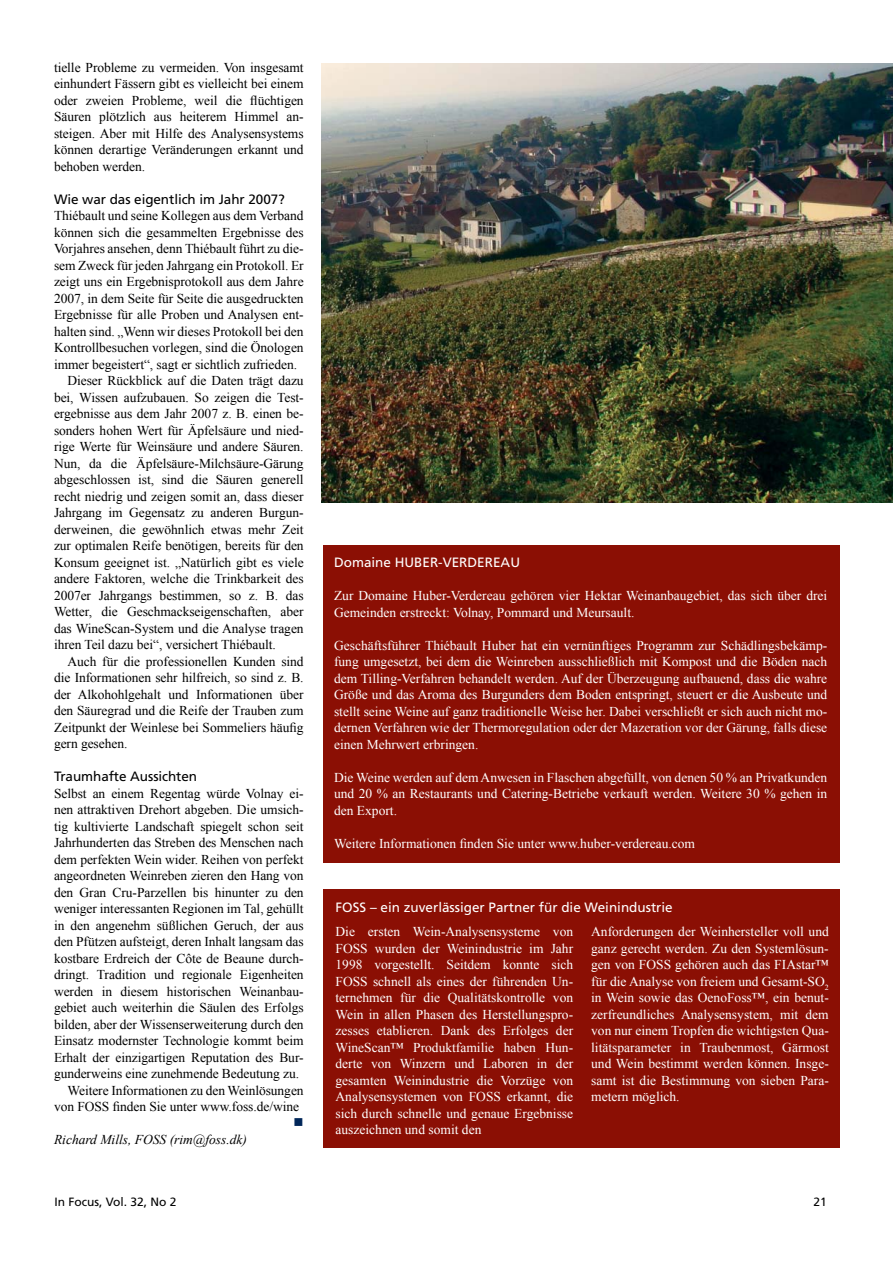
<style>
.page{position:relative;width:893px;height:1263px;background:#fff}
.page>*{position:absolute;margin:0;border:0;box-sizing:border-box;transform-origin:0 0}
.t1{font:13.5px/16.5px "Times New Roman";letter-spacing:-.005em;color:#000;text-align:justify}
.t2{font:13.5px/16.5px "Times New Roman";color:#fff;text-align:justify}
.t3{font:13.5px "Frutiger";color:#fff}
.t4{font:13.5px "Frutiger";letter-spacing:-.005em;color:#000}
.t5{font:italic 13.5px "Times New Roman";color:#000}
.t6{font:13.5px "Wingdings";color:#002659}
.t7{font:12px "Frutiger";color:#000}
</style>
<div class="page">
<div style="left:323px;top:889px;width:517px;height:258px;background:#8b0f04"></div>
<img style="left:322px;top:64px;width:571px;height:438px">
<div style="left:323px;top:546px;width:517px;height:317px;background:#8b0f04"></div>
<p class="t1" style="left:54px;top:59px;width:251px">tielle Probleme zu vermeiden. Von insgesamt einhundert Fässern gibt es vielleicht bei einem oder zweien Probleme, weil die flüchtigen Säuren plötzlich aus heiterem Himmel an&shy;steigen. Aber mit Hilfe des Analysensystems können derartige Veränderungen erkannt und behoben werden.</p>
<p class="t4" style="left:54px;top:191px;width:232px">Wie war das eigentlich im Jahr 2007?</p>
<p class="t1" style="left:54px;top:207px;width:251px">Thiébault und seine Kollegen aus dem Verband</p>
<p class="t1" style="left:54px;top:224px;width:251px">können sich die gesammelten Ergebnisse des</p>
<p class="t1" style="left:54px;top:240px;width:251px">Vorjahres ansehen, denn Thiébault führt zu die-</p>
<p class="t1" style="left:54px;top:257px;width:251px">sem Zweck für jeden Jahrgang ein Protokoll. Er</p>
<p class="t1" style="left:54px;top:273px;width:251px">zeigt uns ein Ergebnisprotokoll aus dem Jahre</p>
<p class="t1" style="left:54px;top:290px;width:251px">2007, in dem Seite für Seite die ausgedruckten</p>
<p class="t1" style="left:54px;top:306px;width:251px">Ergebnisse für alle Proben und Analysen ent-</p>
<p class="t1" style="left:54px;top:323px;width:251px">halten sind. „Wenn wir dieses Protokoll bei den</p>
<p class="t1" style="left:54px;top:339px;width:251px">Kontrollbesuchen vorlegen, sind die Önologen</p>
<p class="t1" style="left:54px;top:356px;width:245px">immer begeistert“, sagt er sichtlich zufrieden.</p>
<p class="t1" style="left:67px;top:372px;width:238px">Dieser Rückblick auf die Daten trägt dazu</p>
<p class="t1" style="left:54px;top:389px;width:251px">bei, Wissen aufzubauen. So zeigen die Test-</p>
<p class="t1" style="left:54px;top:405px;width:251px">ergebnisse aus dem Jahr 2007 z. B. einen be-</p>
<p class="t1" style="left:54px;top:422px;width:251px">sonders hohen Wert für Äpfelsäure und nied-</p>
<p class="t1" style="left:54px;top:438px;width:251px">rige Werte für Weinsäure und andere Säuren.</p>
<p class="t1" style="left:54px;top:455px;width:251px">Nun, da die Äpfelsäure-Milchsäure-Gärung</p>
<p class="t1" style="left:54px;top:471px;width:251px">abgeschlossen ist, sind die Säuren generell</p>
<p class="t1" style="left:54px;top:488px;width:251px">recht niedrig und zeigen somit an, dass dieser</p>
<p class="t1" style="left:54px;top:504px;width:251px">Jahrgang im Gegensatz zu anderen Burgun-</p>
<p class="t1" style="left:54px;top:521px;width:251px">derweinen, die gewöhnlich etwas mehr Zeit</p>
<p class="t1" style="left:54px;top:537px;width:251px">zur optimalen Reife benötigen, bereits für den</p>
<p class="t1" style="left:54px;top:554px;width:251px">Konsum geeignet ist. „Natürlich gibt es viele</p>
<p class="t1" style="left:54px;top:570px;width:251px">andere Faktoren, welche die Trinkbarkeit des</p>
<p class="t1" style="left:54px;top:587px;width:251px">2007er Jahrgangs bestimmen, so z. B. das</p>
<p class="t1" style="left:54px;top:603px;width:251px">Wetter, die Geschmackseigenschaften, aber</p>
<p class="t1" style="left:54px;top:620px;width:251px">das WineScan-System und die Analyse tragen</p>
<p class="t1" style="left:54px;top:636px;width:223px">ihren Teil dazu bei“, versichert Thiébault.</p>
<p class="t1" style="left:67px;top:653px;width:238px">Auch für die professionellen Kunden sind</p>
<p class="t1" style="left:54px;top:669px;width:251px">die Informationen sehr hilfreich, so sind z. B.</p>
<p class="t1" style="left:54px;top:686px;width:251px">der Alkohohlgehalt und Informationen über</p>
<p class="t1" style="left:54px;top:702px;width:251px">den Säuregrad und die Reife der Trauben zum</p>
<p class="t1" style="left:54px;top:719px;width:251px">Zeitpunkt der Weinlese bei Sommeliers häufig</p>
<p class="t1" style="left:54px;top:735px;width:75px">gern gesehen.</p>
<p class="t4" style="left:54px;top:768px;width:145px">Traumhafte Aussichten</p>
<p class="t1" style="left:54px;top:785px;width:251px">Selbst an einem Regentag würde Volnay ei-</p>
<p class="t1" style="left:54px;top:801px;width:251px">nen attraktiven Drehort abgeben. Die umsich-</p>
<p class="t1" style="left:54px;top:818px;width:251px">tig kultivierte Landschaft spiegelt schon seit</p>
<p class="t1" style="left:54px;top:834px;width:251px">Jahrhunderten das Streben des Menschen nach</p>
<p class="t1" style="left:54px;top:851px;width:251px">dem perfekten Wein wider. Reihen von perfekt</p>
<p class="t1" style="left:54px;top:867px;width:251px">angeordneten Weinreben zieren den Hang von</p>
<p class="t1" style="left:54px;top:883px;width:251px">den Gran Cru-Parzellen bis hinunter zu den</p>
<p class="t1" style="left:54px;top:900px;width:251px">weniger interessanten Regionen im Tal, gehüllt</p>
<p class="t1" style="left:54px;top:916px;width:251px">in den angenehm süßlichen Geruch, der aus</p>
<p class="t1" style="left:54px;top:933px;width:251px">den Pfützen aufsteigt, deren Inhalt langsam das</p>
<p class="t1" style="left:54px;top:949px;width:251px">kostbare Erdreich der Côte de Beaune durch-</p>
<p class="t1" style="left:54px;top:966px;width:251px">dringt. Tradition und regionale Eigenheiten</p>
<p class="t1" style="left:54px;top:982px;width:251px">werden in diesem historischen Weinanbau-</p>
<p class="t1" style="left:54px;top:999px;width:251px">gebiet auch weiterhin die Säulen des Erfolgs</p>
<p class="t1" style="left:54px;top:1015px;width:251px">bilden, aber der Wissenserweiterung durch den</p>
<p class="t1" style="left:54px;top:1032px;width:251px">Einsatz modernster Technologie kommt beim</p>
<p class="t1" style="left:54px;top:1048px;width:251px">Erhalt der einzigartigen Reputation des Bur-</p>
<p class="t1" style="left:54px;top:1065px;width:247px">gunderweins eine zunehmende Bedeutung zu.</p>
<p class="t1" style="left:67px;top:1081px;width:238px">Weitere Informationen zu den Weinlösungen</p>
<p class="t1" style="left:54px;top:1098px;width:247px">von FOSS finden Sie unter www.foss.de/wine</p>
<p class="t6" style="left:294px;top:1115px;width:12px">■</p>
<p class="t5" style="left:54px;top:1130px;width:195px">Richard Mills, FOSS (rim@foss.dk)</p>
<p class="t3" style="left:334px;top:555px;width:188px">Domaine HUBER-VERDEREAU</p>
<p class="t2" style="left:334px;top:587px;width:495px">Zur Domaine Huber-Verdereau gehören vier Hektar Weinanbaugebiet, das sich über drei<br>Gemeinden erstreckt: Volnay, Pommard und Meursault.</p>
<p class="t2" style="left:334px;top:637px;width:495px">Geschäftsführer Thiébault Huber hat ein vernünftiges Programm zur Schädlingsbekämp&shy;fung umgesetzt, bei dem die Weinreben ausschließlich mit Kompost und die Böden nach dem Tilling-Verfahren behandelt werden. Auf der Überzeugung aufbauend, dass die wahre Größe und das Aroma des Burgunders dem Boden entspringt, steuert er die Ausbeute und stellt seine Weine auf ganz traditionelle Weise her. Dabei verschließt er sich auch nicht mo&shy;dernen Verfahren wie der Thermoregulation oder der Mazeration vor der Gärung, falls diese einen Mehrwert erbringen.</p>
<p class="t2" style="left:334px;top:769px;width:495px">Die Weine werden auf dem Anwesen in Flaschen abgefüllt, von denen 50 % an Privatkunden und 20 % an Restaurants und Catering-Betriebe verkauft werden. Weitere 30 % gehen in den Export.</p>
<p class="t2" style="left:334px;top:835px;width:363px">Weitere Informationen finden Sie unter www.huber-verdereau.com</p>
<p class="t3" style="left:336px;top:899px;width:339px">FOSS – ein zuverlässiger Partner für die Weinindustrie</p>
<p class="t2" style="left:336px;top:923px;width:239px">Die ersten Wein-Analysensysteme von FOSS wurden der Weinindustrie im Jahr 1998 vorgestellt. Seitdem konnte sich FOSS schnell als eines der führenden Un&shy;ternehmen für die Qualitätskontrolle von Wein in allen Phasen des Herstellungspro&shy;zesses etablieren. Dank des Erfolges der WineScan™ Produktfamilie haben Hun&shy;derte von Winzern und Laboren in der gesamten Weinindustrie die Vorzüge von Analysensystemen von FOSS erkannt, die sich durch schnelle und genaue Ergebnisse auszeichnen und somit den</p>
<p class="t2" style="left:591px;top:923px;width:239px">Anforderungen der Weinhersteller voll und ganz gerecht werden. Zu den Systemlösun&shy;gen von FOSS gehören auch das FIAstar™ für die Analyse von freiem und Gesamt-SO<sub>2 </sub>in Wein sowie das OenoFoss™, ein benut&shy;zerfreundliches Analysensystem, mit dem von nur einem Tropfen die wichtigsten Qua&shy;litätsparameter in Traubenmost, Gärmost und Wein bestimmt werden können. Insge&shy;samt ist die Bestimmung von sieben Para&shy;metern möglich.</p>
<p class="t7" style="left:54px;top:1195px;width:124px">In Focus, Vol. 32, No 2</p>
<p class="t7" style="left:814px;top:1195px;width:15px">21</p>
</div>
